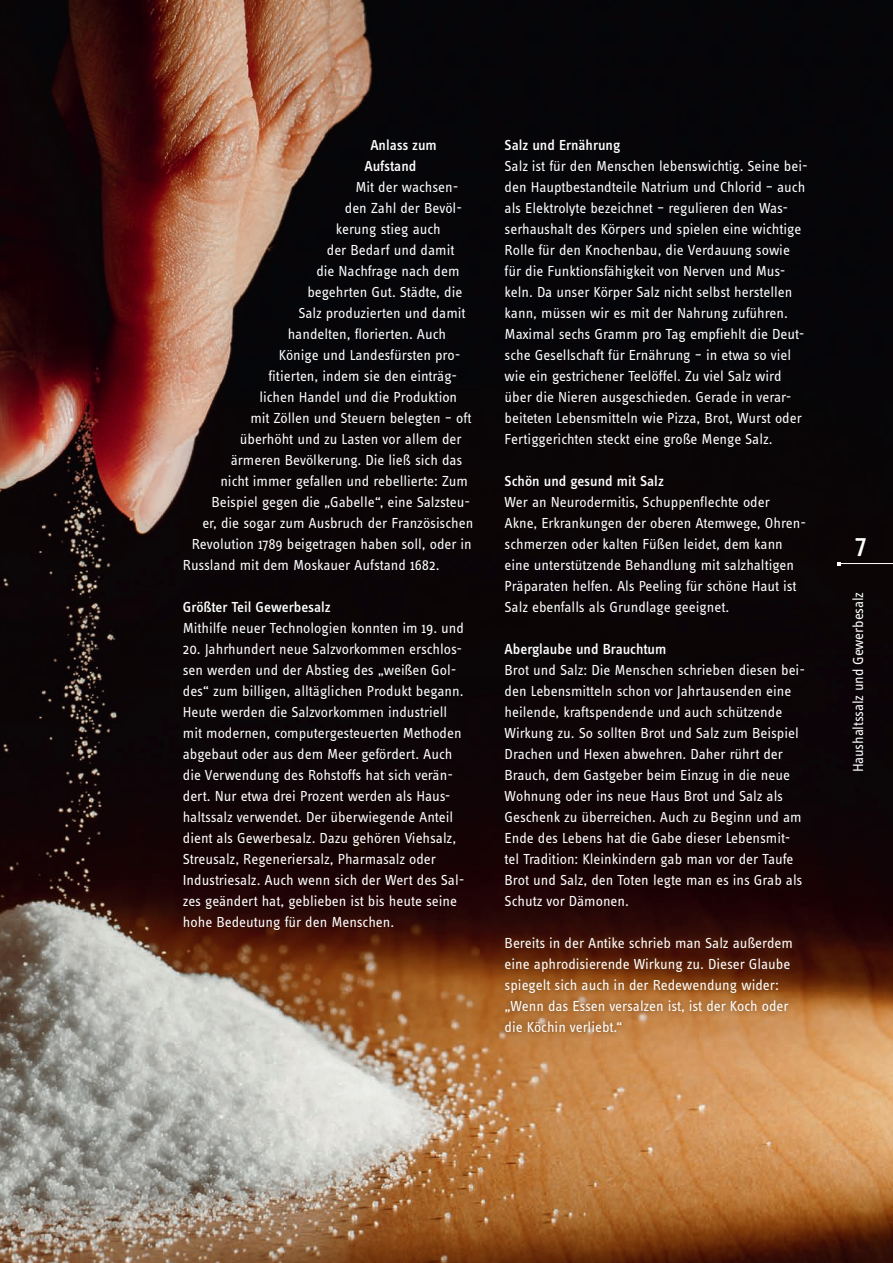
<style>
.page{position:relative;width:893px;height:1263px;background:#fff}
.page>*{position:absolute;margin:0;border:0;box-sizing:border-box;transform-origin:0 0}
.t1{font:500 27px "Info Text Pro";color:#fff}
.t2{font:15px/21px "Info Text Pro";color:#fff}
.t3{font:500 15px/21px "Info Text Pro";color:#fff}
</style>
<div class="page">
<img style="left:0;top:0;width:893px;height:1263px">
<hr style="left:839px;top:563px;width:54px;height:1px;background:#fff">
<svg style="left:498px;top:930px;width:301px;height:109px;background:#854b22"></svg>
<p class="t3" style="left:364px;top:134px;width:74px;text-indent:6px">Anlass zum<br>Aufstand</p>
<p class="t2" style="left:355px;top:176px;width:105px">Mit der wachsen-</p>
<p class="t2" style="left:345px;top:197px;width:119px">den Zahl der Bevöl-</p>
<p class="t2" style="left:336px;top:218px;width:107px">kerung stieg auch</p>
<p class="t2" style="left:327px;top:239px;width:129px">der Bedarf und damit</p>
<p class="t2" style="left:316px;top:260px;width:145px">die Nachfrage nach dem</p>
<p class="t2" style="left:307px;top:281px;width:156px">begehrten Gut. Städte, die</p>
<p class="t2" style="left:298px;top:302px;width:169px">Salz produzierten und damit</p>
<p class="t2" style="left:288px;top:323px;width:160px">handelten, florierten. Auch</p>
<p class="t2" style="left:279px;top:344px;width:183px">Könige und Landesfürsten pro-</p>
<p class="t2" style="left:268px;top:365px;width:190px">fitierten, indem sie den einträg-</p>
<p class="t2" style="left:259px;top:386px;width:199px">lichen Handel und die Produktion</p>
<p class="t2" style="left:250px;top:407px;width:223px">mit Zöllen und Steuern belegten – oft</p>
<p class="t2" style="left:240px;top:428px;width:223px">überhöht und zu Lasten vor allem der</p>
<p class="t2" style="left:231px;top:449px;width:233px">ärmeren Bevölkerung. Die ließ sich das</p>
<p class="t2" style="left:220px;top:470px;width:249px">nicht immer gefallen und rebellierte: Zum</p>
<p class="t2" style="left:211px;top:491px;width:260px">Beispiel gegen die „Gabelle“, eine Salzsteu-</p>
<p class="t2" style="left:202px;top:512px;width:272px">er, die sogar zum Ausbruch der Französischen</p>
<p class="t2" style="left:192px;top:533px;width:282px">Revolution 1789 beigetragen haben soll, oder in</p>
<p class="t2" style="left:183px;top:554px;width:258px">Russland mit dem Moskauer Aufstand 1682.</p>
<p class="t3" style="left:183px;top:596px;width:149px">Größter Teil Gewerbesalz</p>
<p class="t2" style="left:183px;top:617px;width:283px">Mithilfe neuer Technologien konnten im 19. und</p>
<p class="t2" style="left:183px;top:638px;width:283px">20. Jahrhundert neue Salzvorkommen erschlos&shy;sen werden und der Abstieg des „weißen Gol&shy;des“ zum billigen, alltäglichen Produkt begann.<br>Heute werden die Salzvorkommen industriell mit modernen, computergesteuerten Methoden abgebaut oder aus dem Meer gefördert. Auch die Verwendung des Rohstoffs hat sich verän&shy;dert. Nur etwa drei Prozent werden als Haus&shy;haltssalz verwendet. Der überwiegende Anteil dient als Gewerbesalz. Dazu gehören Viehsalz, Streusalz, Regeneriersalz, Pharmasalz oder Industriesalz. Auch wenn sich der Wert des Sal&shy;zes geändert hat, geblieben ist bis heute seine hohe Bedeutung für den Menschen.</p>
<p class="t3" style="left:505px;top:134px;width:117px">Salz und Ernährung</p>
<p class="t2" style="left:505px;top:155px;width:305px">Salz ist für den Menschen lebenswichtig. Seine bei&shy;den Hauptbestandteile Natrium und Chlorid – auch als Elektrolyte bezeichnet – regulieren den Was&shy;serhaushalt des Körpers und spielen eine wichtige Rolle für den Knochenbau, die Verdauung sowie für die Funktionsfähigkeit von Nerven und Mus&shy;keln. Da unser Körper Salz nicht selbst herstellen kann, müssen wir es mit der Nahrung zuführen.<br>Maximal sechs Gramm pro Tag empfiehlt die Deut&shy;sche Gesellschaft für Ernährung – in etwa so viel wie ein gestrichener Teelöffel. Zu viel Salz wird über die Nieren ausgeschieden. Gerade in verar&shy;beiteten Lebensmitteln wie Pizza, Brot, Wurst oder Fertiggerichten steckt eine große Menge Salz.</p>
<p class="t3" style="left:505px;top:470px;width:161px">Schön und gesund mit Salz</p>
<p class="t2" style="left:505px;top:491px;width:303px">Wer an Neurodermitis, Schuppenflechte oder Akne, Erkrankungen der oberen Atemwege, Ohren&shy;schmerzen oder kalten Füßen leidet, dem kann eine unterstützende Behandlung mit salzhaltigen Präparaten helfen. Als Peeling für schöne Haut ist Salz ebenfalls als Grundlage geeignet.</p>
<p class="t3" style="left:505px;top:638px;width:163px">Aberglaube und Brauchtum</p>
<p class="t2" style="left:505px;top:659px;width:302px">Brot und Salz: Die Menschen schrieben diesen bei&shy;den Lebensmitteln schon vor Jahrtausenden eine heilende, kraftspendende und auch schützende Wirkung zu. So sollten Brot und Salz zum Beispiel Drachen und Hexen abwehren. Daher rührt der Brauch, dem Gastgeber beim Einzug in die neue Wohnung oder ins neue Haus Brot und Salz als Geschenk zu überreichen. Auch zu Beginn und am Ende des Lebens hat die Gabe dieser Lebensmit&shy;tel Tradition: Kleinkindern gab man vor der Taufe Brot und Salz, den Toten legte man es ins Grab als Schutz vor Dämonen.</p>
<p class="t2" style="left:505px;top:932px;width:290px">Bereits in der Antike schrieb man Salz außerdem eine aphrodisierende Wirkung zu. Dieser Glaube spiegelt sich auch in der Redewendung wider: „Wenn das Essen versalzen ist, ist der Koch oder die Köchin verliebt.“</p>
<h1 class="t1" style="left:855px;top:528px;width:13px">7</h1>
<p class="t2" style="left:847px;top:772px;width:182px;rotate:-90deg">Haushaltssalz und Gewerbesalz</p>
</div>
